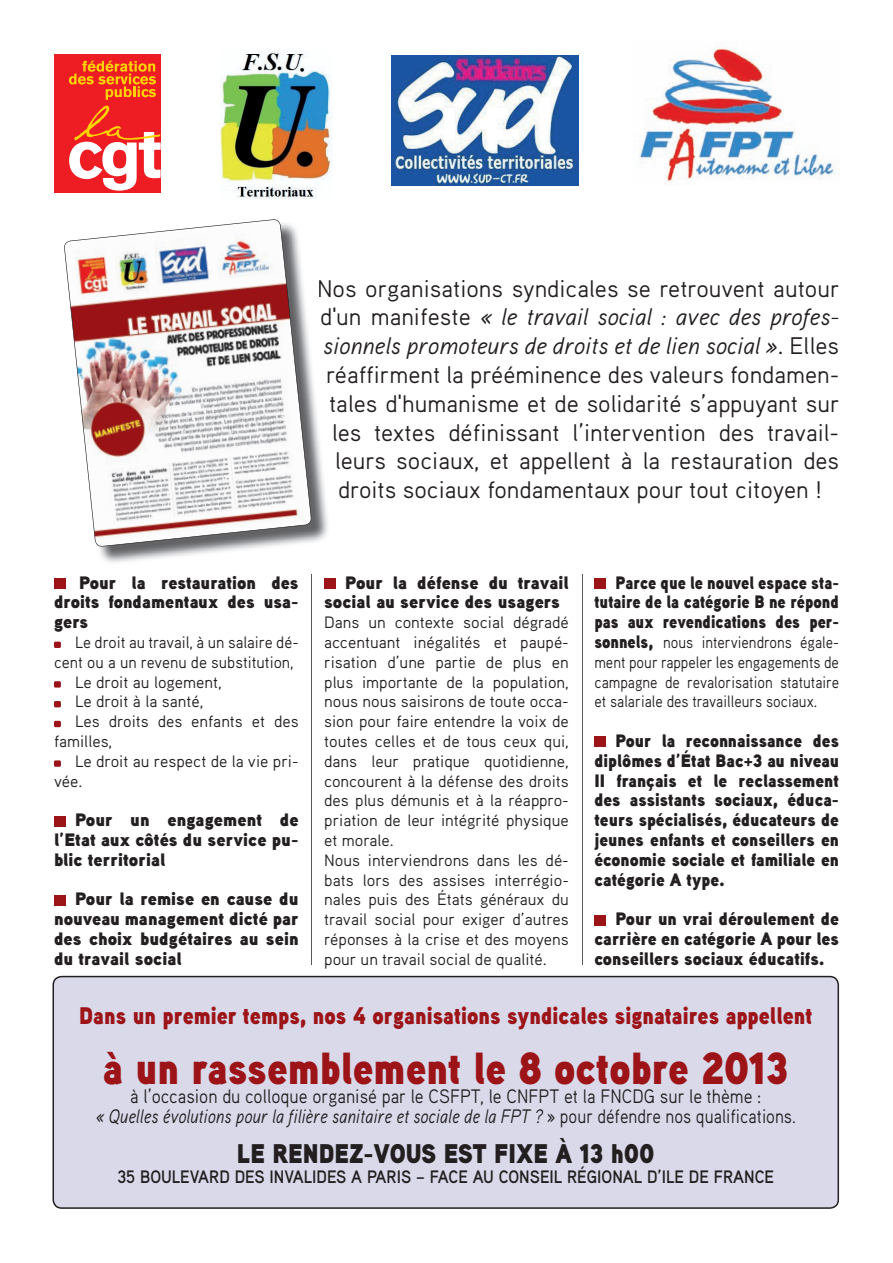
<style>
.page{position:relative;width:893px;height:1263px;background:#fff}
.page>*{position:absolute;margin:0;border:0;box-sizing:border-box;transform-origin:0 0}
.t1{font:45px "Aaux Pro Ultra";color:#9c1418;scale:.9 1}
.t2{font:27px "Aaux Pro Ultra";color:#231f20;scale:.9 1}
.t3{font:24px "Aaux Pro";color:#231f20}
.t4{font:italic 24px "Aaux Pro";color:#231f20}
.t5{font:24px "Aaux Pro Ultra";color:#9c1418;scale:.9 1}
.t6{font:19.5px/19.8px "Aaux Pro";color:#231f20;text-align:center;scale:.9 1}
.t7{font:18px/19.8px "Aaux Pro Ultra";color:#231f20;text-align:justify}
.t8{font:18px/19.8px "Aaux Pro Ultra";color:#231f20;text-align:justify;scale:.95 1}
.t9{font:18px/19.8px "Aaux Pro Ultra";color:#231f20;text-align:justify;scale:.89 1}
.t10{font:700 18px "Aaux Pro";color:#231f20;scale:.9 1}
.t11{font:16.5px/19.8px "Aaux Pro";color:#231f20}
.t12{font:16.5px/19.8px "Aaux Pro";color:#231f20;text-align:justify;scale:.89 1}
.t13{font:16.5px "Aaux Pro";color:#231f20;scale:.96 1}
.s1{font-style:normal}
.s2{font-family:"Aaux Pro Ultra";font-size:18px}
.s3{font-style:italic}
.s4{font-size:18px}
</style>
<div class="page">
<div style="left:54px;top:55px;width:106px;height:138px;background:#ee1d23"></div>
<svg style="left:69px;top:106px;width:92px;height:85px"></svg>
<svg style="left:69px;top:61px;width:87px;height:39px"></svg>
<img style="left:221px;top:51px;width:111px;height:148px">
<img style="left:391px;top:55px;width:187px;height:131px">
<img style="left:639px;top:47px;width:197px;height:136px">
<img style="left:99px;top:376px;width:229px;height:187px">
<img style="left:64px;top:219px;width:248px;height:328px">
<div style="left:54px;top:578px;width:11px;height:11px;background:#9c1418"></div>
<div style="left:54px;top:642px;width:7px;height:6px;background:#9c1418"></div>
<div style="left:54px;top:681px;width:7px;height:7px;background:#9c1418"></div>
<div style="left:54px;top:701px;width:7px;height:6px;background:#9c1418"></div>
<div style="left:54px;top:721px;width:7px;height:6px;background:#9c1418"></div>
<div style="left:54px;top:760px;width:7px;height:7px;background:#9c1418"></div>
<div style="left:54px;top:816px;width:11px;height:10px;background:#9c1418"></div>
<div style="left:54px;top:895px;width:11px;height:10px;background:#9c1418"></div>
<div style="left:324px;top:578px;width:11px;height:11px;background:#9c1418"></div>
<div style="left:594px;top:578px;width:12px;height:11px;background:#9c1418"></div>
<div style="left:594px;top:737px;width:12px;height:10px;background:#9c1418"></div>
<div style="left:594px;top:915px;width:12px;height:10px;background:#9c1418"></div>
<hr style="left:312px;top:575px;width:1px;height:390px;background:#57585a">
<hr style="left:582px;top:575px;width:1px;height:390px;background:#57585a">
<div style="left:52px;top:976px;width:787px;height:233px;background:#d9d9ea"></div>
<h3 class="t3" style="left:317px;top:273px;width:524px">Nos organisations syndicales se retrouvent autour</h3>
<h3 class="t4" style="left:320px;top:302px;width:520px"><span class="s1">d'un manifeste</span> « le travail social : avec des profes-</h3>
<h3 class="t4" style="left:323px;top:331px;width:518px">sionnels promoteurs de droits et de lien social »<span class="s1">. Elles</span></h3>
<h3 class="t3" style="left:326px;top:360px;width:515px">réaffirment la prééminence des valeurs fondamen-</h3>
<h3 class="t3" style="left:329px;top:388px;width:512px">tales d'humanisme et de solidarité s’appuyant sur</h3>
<h3 class="t3" style="left:332px;top:417px;width:509px">les textes définissant l’intervention des travail-</h3>
<h3 class="t3" style="left:335px;top:446px;width:506px">leurs sociaux, et appellent à la restauration des</h3>
<h3 class="t3" style="left:338px;top:475px;width:485px">droits sociaux fondamentaux pour tout citoyen !</h3>
<p class="t7" style="left:54px;top:572px;width:246px;text-indent:25px">Pour la restauration des droits fondamentaux des usa&shy;gers</p>
<p class="t13" style="left:75px;top:632px;width:234px">Le droit au travail, à un salaire dé-</p>
<p class="t13" style="left:54px;top:652px;width:251px">cent ou a un revenu de substitution,</p>
<p class="t11" style="left:75px;top:671px;width:148px">Le droit au logement,</p>
<p class="t11" style="left:75px;top:691px;width:130px">Le droit à la santé,</p>
<p class="t11" style="left:75px;top:711px;width:225px">Les droits des enfants et des</p>
<p class="t11" style="left:54px;top:731px;width:60px">familles,</p>
<p class="t11" style="left:75px;top:751px;width:225px">Le droit au respect de la vie pri-</p>
<p class="t11" style="left:54px;top:770px;width:30px">vée.</p>
<p class="t7" style="left:54px;top:809px;width:246px;text-indent:21px">Pour un engagement de l’Etat aux côtés du service pu&shy;blic territorial</p>
<p class="t7" style="left:54px;top:889px;width:247px;text-indent:21px">Pour la remise en cause du nouveau management dicté par des choix budgétaires au sein du travail social</p>
<p class="t7" style="left:324px;top:572px;width:246px;text-indent:21px">Pour la défense du travail social au service des usagers</p>
<p class="t11" style="left:324px;top:612px;width:246px">Dans un contexte social dégradé accentuant inégalités et paupé&shy;risation d’une partie de plus en plus importante de la population, nous nous saisirons de toute occa&shy;sion pour faire entendre la voix de toutes celles et de tous ceux qui, dans leur pratique quotidienne, concourent à la défense des droits des plus démunis et à la réappro&shy;priation de leur intégrité physique et morale.<br>Nous interviendrons dans les dé&shy;bats lors des assises interrégio&shy;nales puis des États généraux du travail social pour exiger d’autres réponses à la crise et des moyens pour un travail social de qualité.</p>
<p class="t9" style="left:594px;top:572px;width:276px;text-indent:21px">Parce que le nouvel espace sta&shy;tutaire de la catégorie B ne répond pas aux revendications des per-</p>
<p class="t12" style="left:594px;top:632px;width:276px"><span class="s2">sonnels,</span> nous interviendrons égale&shy;ment pour rappeler les engagements de campagne de revalorisation statutaire et salariale des travailleurs sociaux.</p>
<p class="t8" style="left:594px;top:730px;width:259px;text-indent:21px">Pour la reconnaissance des diplômes d’État Bac+3 au niveau II français et le reclassement des assistants sociaux, éduca&shy;teurs spécialisés, éducateurs de jeunes enfants et conseillers en économie sociale et familiale en catégorie A type.</p>
<p class="t7" style="left:594px;top:908px;width:246px;text-indent:21px">Pour un vrai déroulement de carrière en catégorie A pour les conseillers sociaux éducatifs.</p>
<h3 class="t5" style="left:79px;top:1000px;width:816px">Dans un premier temps, nos 4 organisations syndicales signataires appellent</h3>
<h1 class="t1" style="left:103px;top:1039px;width:763px">à un rassemblement le 8 octobre 2013</h1>
<p class="t6" style="left:96px;top:1086px;width:779px">à l’occasion du colloque organisé par le CSFPT, le CNFPT et la FNCDG sur le thème :<br><span class="s3">« Quelles évolutions pour la filière sanitaire et sociale de la FPT ?</span> » pour défendre nos qualifications<span class="s4">.</span></p>
<h2 class="t2" style="left:237px;top:1136px;width:466px">LE RENDEZ-VOUS EST FIXE À 13 h00</h2>
<p class="t10" style="left:117px;top:1165px;width:731px">35 BOULEVARD DES INVALIDES A PARIS – FACE AU CONSEIL RÉGIONAL D’ILE DE FRANCE</p>
</div>
